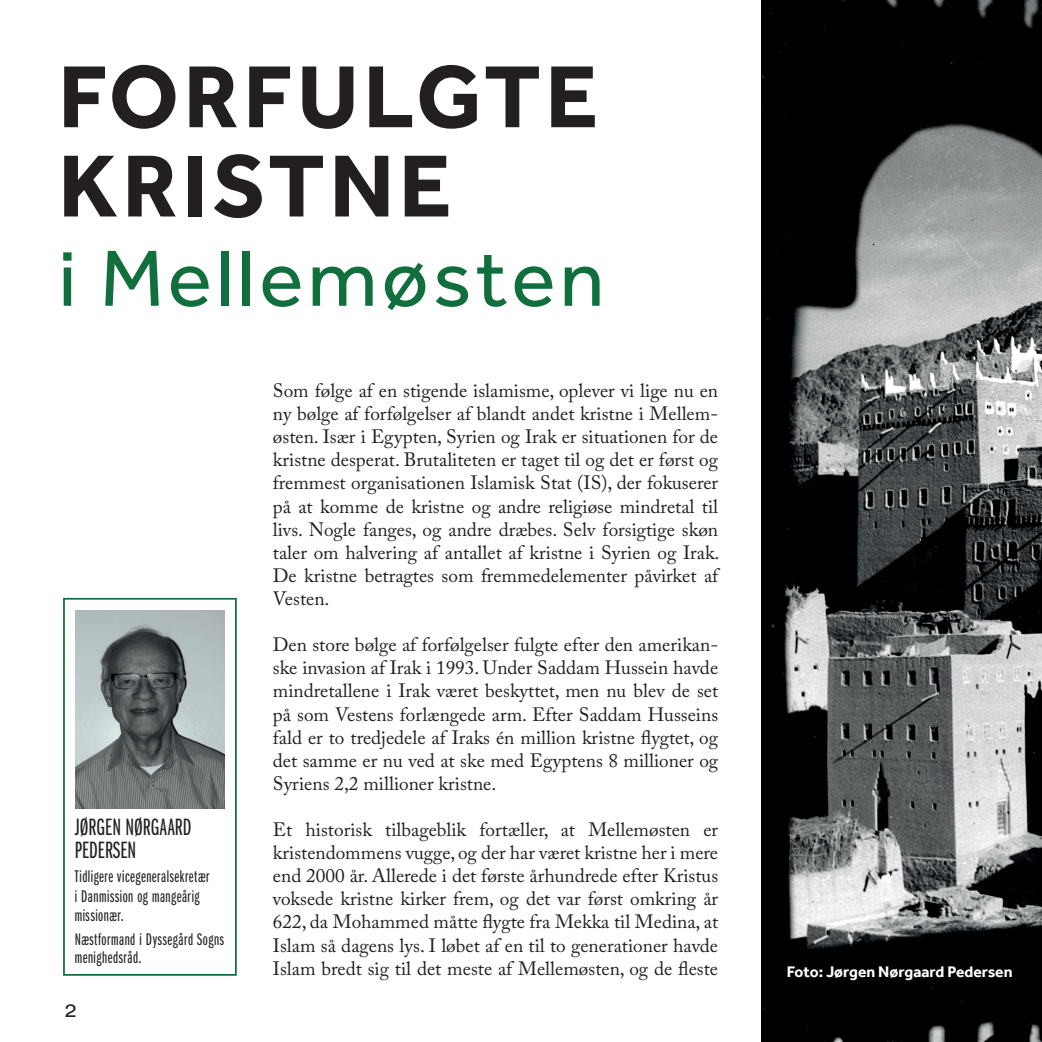
<style>
.page{position:relative;width:1042px;height:1042px;background:#fff}
.page>*{position:absolute;margin:0;border:0;box-sizing:border-box;transform-origin:0 0}
.t1{font:700 91px "Effra";letter-spacing:.05em;color:#231f20}
.t2{font:82.25px "Effra";letter-spacing:.05em;color:#116f3d}
.t3{font:24.5px/22.8px "Franklin Gothic URW Ext Com D Boo";color:#231f20}
.t4{font:19.25px/23.1px "Adobe Caslon Pro";color:#231f20;text-align:justify}
.t5{font:19.25px "Nimbus San Ext";color:#231f20}
.t6{font:17.5px/19.2px "Franklin Gothic URW Ext Com D Boo";letter-spacing:.03em;color:#231f20}
.t7{font:700 15.75px "Effra";color:#fff}
</style>
<div class="page">
<img style="left:762px;top:0;width:280px;height:1042px">
<div style="left:63px;top:598px;width:174px;height:378px;border:2px solid #116f3d"></div>
<img style="left:75px;top:610px;width:149px;height:199px">
<p class="t1" style="left:58px;top:41px;width:541px">FORFULGTE</p>
<p class="t1" style="left:58px;top:131px;width:395px">KRISTNE</p>
<p class="t2" style="left:58px;top:230px;width:547px">i Mellemøsten</p>
<p class="t3" style="left:75px;top:816px;width:118px">JØRGEN NØRGAARD<br>PEDERSEN</p>
<p class="t6" style="left:75px;top:867px;width:136px">Tidligere vicegeneralsekretær i Danmission og mangeårig missionær.</p>
<p class="t6" style="left:75px;top:931px;width:151px;line-height:17.5px">Næstformand i Dyssegård Sogns menighedsråd.</p>
<p class="t5" style="left:64px;top:999px;width:14px">2</p>
<p class="t4" style="left:273px;top:379px;width:448px">Som følge af en stigende islamisme, oplever vi lige nu en ny bølge af forfølgelser af blandt andet kristne i Mellem&shy;østen. Især i Egypten, Syrien og Irak er situationen for de kristne desperat. Brutaliteten er taget til og det er først og fremmest organisationen Islamisk Stat (IS), der fokuserer på at komme de kristne og andre religiøse mindretal til livs. Nogle fanges, og andre dræbes. Selv forsigtige skøn taler om halvering af antallet af kristne i Syrien og Irak.<br>De kristne betragtes som fremmedelementer påvirket af Vesten.</p>
<p class="t4" style="left:273px;top:633px;width:447px">Den store bølge af forfølgelser fulgte efter den amerikan&shy;ske invasion af Irak i 1993. Under Saddam Hussein havde mindretallene i Irak været beskyttet, men nu blev de set på som Vestens forlængede arm. Efter Saddam Husseins fald er to tredjedele af Iraks én million kristne flygtet, og det samme er nu ved at ske med Egyptens 8 millioner og Syriens 2,2 millioner kristne.</p>
<p class="t4" style="left:273px;top:818px;width:447px">Et historisk tilbageblik fortæller, at Mellemøsten er kristendommens vugge, og der har været kristne her i mere end 2000 år. Allerede i det første århundrede efter Kristus voksede kristne kirker frem, og det var først omkring år 622, da Mohammed måtte flygte fra Mekka til Medina, at Islam så dagens lys. I løbet af en til to generationer havde Islam bredt sig til det meste af Mellemøsten, og de fleste</p>
<p class="t7" style="left:787px;top:962px;width:227px">Foto: Jørgen Nørgaard Pedersen</p>
</div>
